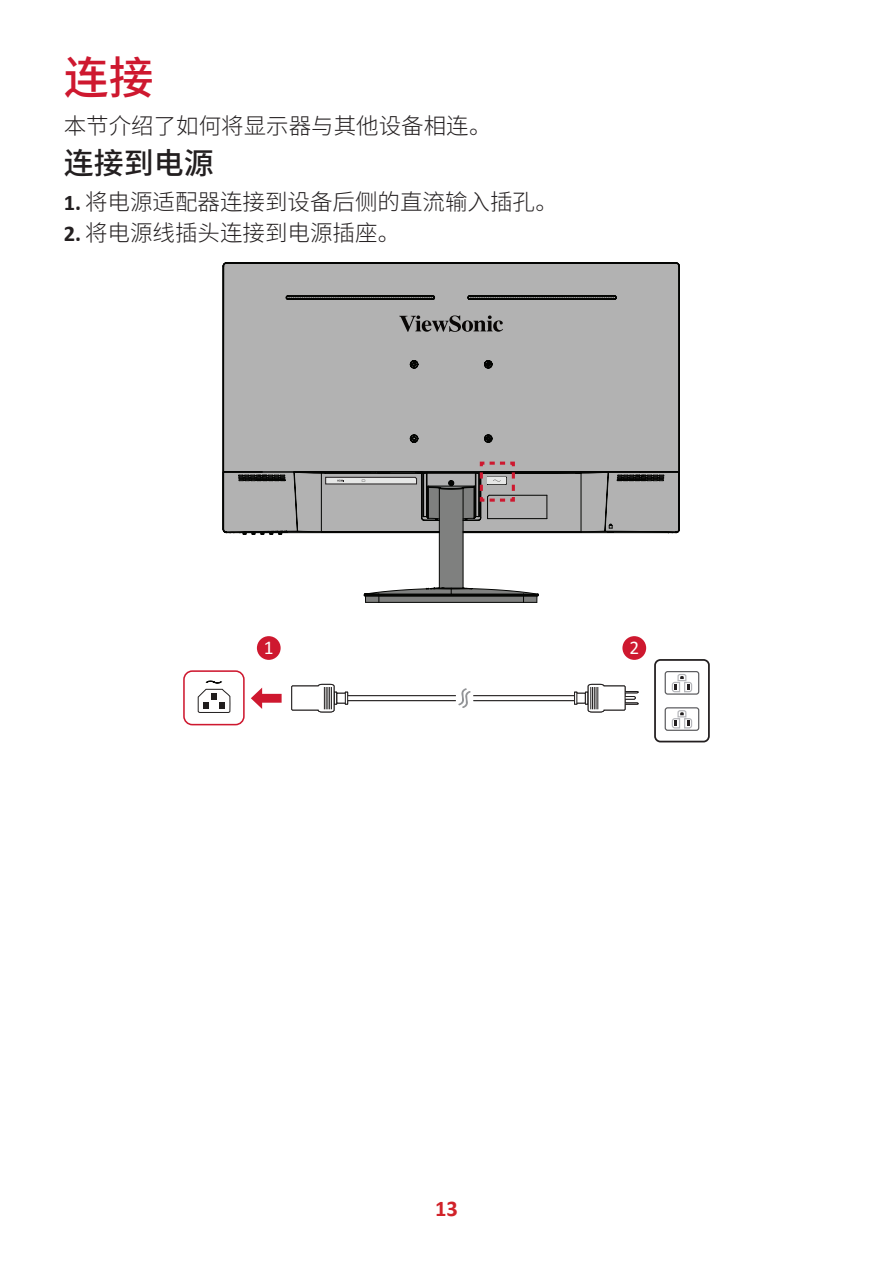
<style>
.page{position:relative;width:893px;height:1263px;background:#fff}
.page>*{position:absolute;margin:0;border:0;box-sizing:border-box;transform-origin:0 0}
.t1{font:500 45px "Noto Sans SC";color:#ce182f}
.t2{font:500 30px "Noto Sans SC";color:#231f20}
.t3{font:300 22.5px "Noto Sans SC";color:#231f20}
.t4{font:700 22.5px "Calibri";color:#d1232a}
.t5{font:19.35px "Calibri";color:#fff}
.s1{font-family:"Calibri";font-weight:700}
</style>
<div class="page">
<svg style="left:291px;top:683px;width:348px;height:30px"></svg>
<div style="left:183px;top:670px;width:62px;height:55px;border:2px solid #ce182f;border-radius:8px"></div>
<svg style="left:197px;top:680px;width:34px;height:33px"></svg>
<div style="left:654px;top:659px;width:56px;height:83px;border:2px solid #231f20;border-radius:5px"></div>
<div style="left:665px;top:671px;width:34px;height:24px;border:1px solid #5c5c5f;border-radius:2px"></div>
<svg style="left:671px;top:674px;width:22px;height:19px"></svg>
<div style="left:665px;top:707px;width:34px;height:24px;border:1px solid #5c5c5f;border-radius:2px"></div>
<svg style="left:671px;top:710px;width:22px;height:19px"></svg>
<svg style="left:251px;top:687px;width:31px;height:22px"></svg>
<div style="left:256px;top:635px;width:26px;height:26px;background:#ce182f;border-radius:50%"></div>
<div style="left:255px;top:634px;width:28px;height:28px;border:2px solid #fff;border-radius:50%"></div>
<div style="left:621px;top:635px;width:26px;height:26px;background:#ce182f;border-radius:50%"></div>
<div style="left:620px;top:634px;width:28px;height:28px;border:2px solid #fff;border-radius:50%"></div>
<svg style="left:223px;top:263px;width:457px;height:339px"></svg>
<h1 class="t1" style="left:64px;top:52px;width:91px">连接</h1>
<p class="t3" style="left:64px;top:113px;width:429px">本节介绍了如何将显示器与其他设备相连。</p>
<h2 class="t2" style="left:64px;top:146px;width:151px">连接到电源</h2>
<p class="t3" style="left:64px;top:189px;width:496px"><span class="s1">1.</span> 将电源适配器连接到设备后侧的直流输入插孔。</p>
<p class="t3" style="left:64px;top:220px;width:338px"><span class="s1">2.</span> 将电源线插头连接到电源插座。</p>
<p class="t5" style="left:264px;top:634px;width:11px">1</p>
<p class="t5" style="left:629px;top:634px;width:11px">2</p>
<p class="t4" style="left:435px;top:1193px;width:24px">13</p>
</div>
